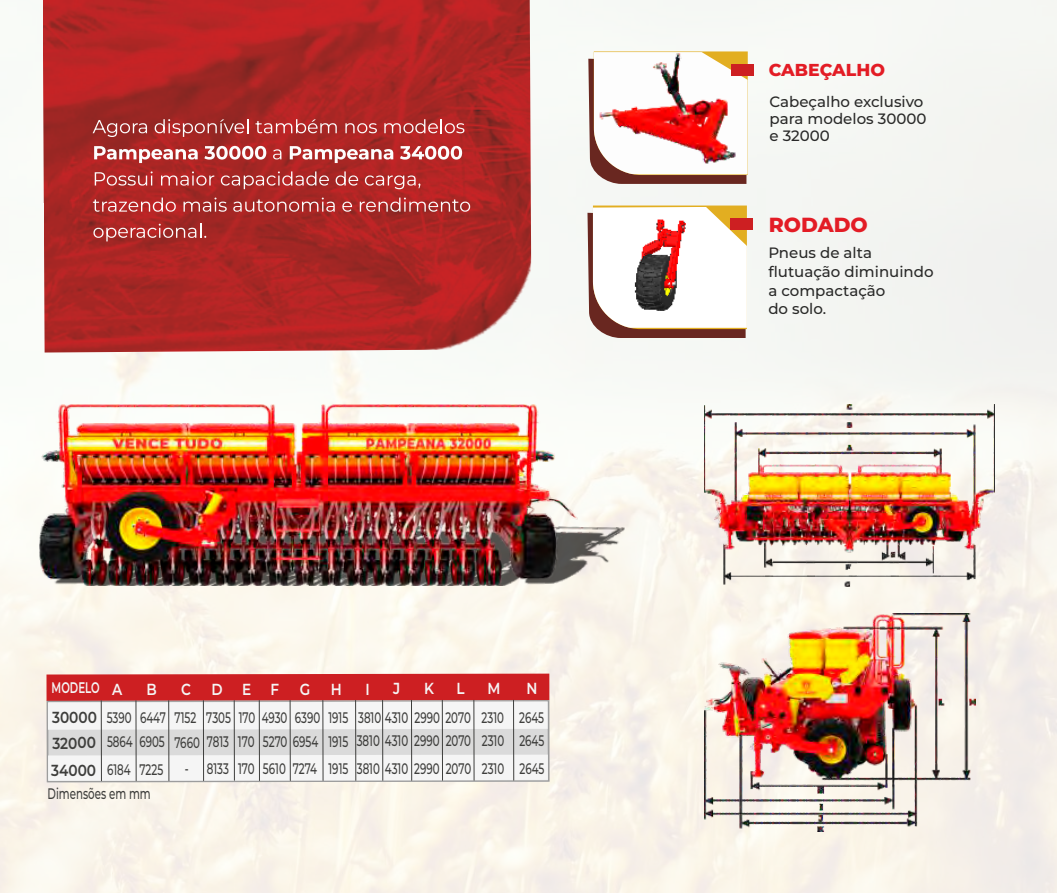
<style>
.page{position:relative;width:1057px;height:893px;background:#fff}
.page>*{position:absolute;margin:0;border:0;box-sizing:border-box;transform-origin:0 0}
.t1{font:800 20.4px "Montserrat";color:#e31c25}
.t2{font:800 17.25px "Montserrat";color:#e31c25}
.t3{font:600 16.05px/27.6px "Montserrat";letter-spacing:-.005em;color:#3e3e3c;scale:.86 1}
.t4{font:600 16.05px "Montserrat";color:#f5f5f5;scale:.85 1}
.t5{font:500 15.3px/23.2px "Montserrat";letter-spacing:-.005em;color:#3e3e3c;scale:.67 1}
.t6{font:600 15.3px "Montserrat";letter-spacing:-.005em;color:#f5f5f5;scale:.66 1}
.t7{font:500 15px/18.6px "Montserrat";color:#292928}
.s1{font-weight:500;font-size:15.3px}
</style>
<div class="page">
<img style="left:0;top:0;width:1056px;height:893px">
<svg style="left:588px;top:51px;width:159px;height:133px;background:#8f5d4e"></svg>
<img style="left:593px;top:52px;width:154px;height:122px">
<div style="left:731px;top:64px;width:22px;height:11px;background:#cd1f22"></div>
<img style="left:43px;top:0;width:488px;height:352px">
<svg style="left:93px;top:120px;width:54px;height:17px"></svg>
<svg style="left:155px;top:119px;width:93px;height:18px;background:#b14d4b"></svg>
<svg style="left:255px;top:119px;width:81px;height:14px"></svg>
<svg style="left:345px;top:123px;width:32px;height:10px"></svg>
<svg style="left:384px;top:119px;width:80px;height:14px"></svg>
<svg style="left:273px;top:149px;width:8px;height:10px"></svg>
<svg style="left:94px;top:146px;width:104px;height:17px"></svg>
<svg style="left:204px;top:146px;width:62px;height:14px"></svg>
<svg style="left:289px;top:146px;width:104px;height:17px"></svg>
<svg style="left:400px;top:146px;width:62px;height:14px"></svg>
<svg style="left:95px;top:171px;width:57px;height:15px"></svg>
<svg style="left:161px;top:171px;width:53px;height:15px"></svg>
<svg style="left:221px;top:171px;width:108px;height:18px;background:#b84e4c"></svg>
<svg style="left:335px;top:171px;width:23px;height:15px"></svg>
<svg style="left:365px;top:175px;width:55px;height:14px"></svg>
<svg style="left:93px;top:197px;width:83px;height:15px"></svg>
<svg style="left:183px;top:197px;width:44px;height:15px"></svg>
<svg style="left:233px;top:197px;width:101px;height:15px;background:#b7504f"></svg>
<svg style="left:342px;top:201px;width:10px;height:11px"></svg>
<svg style="left:359px;top:197px;width:111px;height:15px;background:#ba5150"></svg>
<svg style="left:93px;top:224px;width:113px;height:17px;background:#b54e4c"></svg>
<svg style="left:587px;top:205px;width:159px;height:133px;background:#9a684d"></svg>
<img style="left:592px;top:208px;width:154px;height:120px">
<div style="left:730px;top:218px;width:22px;height:11px;background:#cd1f22"></div>
<img style="left:704px;top:613px;width:270px;height:218px">
<img style="left:703px;top:404px;width:290px;height:182px">
<img style="left:39px;top:404px;width:585px;height:182px">
<svg style="left:47px;top:729px;width:502px;height:53px;background:#d6d6d6"></svg>
<svg style="left:46px;top:673px;width:503px;height:56px"></svg>
<svg style="left:48px;top:754px;width:499px;height:26px"></svg>
<hr style="left:101px;top:700px;width:1px;height:80px;background:#3e3e3c">
<hr style="left:135px;top:700px;width:1px;height:80px;background:#3e3e3c">
<hr style="left:168px;top:700px;width:1px;height:80px;background:#3e3e3c">
<hr style="left:203px;top:700px;width:1px;height:80px;background:#3e3e3c">
<hr style="left:234px;top:700px;width:1px;height:80px;background:#3e3e3c">
<hr style="left:259px;top:700px;width:1px;height:80px;background:#3e3e3c">
<hr style="left:289px;top:700px;width:1px;height:80px;background:#3e3e3c">
<hr style="left:322px;top:700px;width:1px;height:80px;background:#3e3e3c">
<hr style="left:355px;top:700px;width:1px;height:80px;background:#3e3e3c">
<hr style="left:382px;top:700px;width:1px;height:80px;background:#3e3e3c">
<hr style="left:411px;top:700px;width:1px;height:80px;background:#3e3e3c">
<hr style="left:442px;top:700px;width:1px;height:80px;background:#3e3e3c">
<hr style="left:473px;top:700px;width:1px;height:80px;background:#3e3e3c">
<hr style="left:513px;top:700px;width:1px;height:80px;background:#3e3e3c">
<p class="t6" style="left:52px;top:678px;width:74px">MODELO</p>
<p class="t3" style="left:52px;top:703px;width:94px">30000 <span class="s1">5390</span></p>
<p class="t5" style="left:107px;top:727px;width:88px;line-height:27.8px">5864 6905<br>6184</p>
<p class="t4" style="left:112px;top:679px;width:13px">A</p>
<p class="t4" style="left:147px;top:679px;width:14px">B</p>
<p class="t4" style="left:181px;top:679px;width:13px">C</p>
<p class="t4" style="left:211px;top:679px;width:81px">DEF</p>
<p class="t4" style="left:299px;top:679px;width:14px">G</p>
<p class="t4" style="left:331px;top:679px;width:14px">H</p>
<p class="t4" style="left:365px;top:679px;width:7px">I</p>
<p class="t4" style="left:393px;top:679px;width:10px">J</p>
<p class="t4" style="left:456px;top:678px;width:11px">L</p>
<p class="t4" style="left:487px;top:678px;width:17px">M</p>
<p class="t4" style="left:526px;top:678px;width:14px">N</p>
<p class="t5" style="left:481px;top:706px;width:35px">2310<br>2310</p>
<p class="t5" style="left:481px;top:756px;width:35px">2310</p>
<p class="t4" style="left:424px;top:679px;width:13px">K</p>
<p class="t5" style="left:238px;top:705px;width:75px;line-height:24px">170 4930<br>170</p>
<p class="t5" style="left:238px;top:757px;width:26px">170</p>
<p class="t5" style="left:356px;top:705px;width:172px">3810 4310 2990 2070<br>3810 4310 2990 2070</p>
<p class="t5" style="left:356px;top:756px;width:172px">3810 4310 2990 2070</p>
<p class="t5" style="left:140px;top:705px;width:40px">6447</p>
<p class="t5" style="left:295px;top:705px;width:40px">6390</p>
<p class="t5" style="left:328px;top:705px;width:31px">1915<br>1915</p>
<p class="t5" style="left:328px;top:757px;width:31px">1915</p>
<p class="t5" style="left:519px;top:705px;width:39px">2645<br>2645</p>
<p class="t5" style="left:519px;top:756px;width:39px">2645</p>
<p class="t5" style="left:174px;top:705px;width:34px">7152</p>
<p class="t5" style="left:206px;top:706px;width:38px">7305</p>
<p class="t5" style="left:263px;top:727px;width:84px;line-height:27.6px">5270 6954<br>5610 7274</p>
<p class="t5" style="left:174px;top:730px;width:83px">7660 7813</p>
<p class="t3" style="left:51px;top:729px;width:54px">32000<br>34000</p>
<p class="t5" style="left:207px;top:757px;width:35px">8133</p>
<p class="t5" style="left:139px;top:757px;width:37px">7225</p>
<p class="t5" style="left:185px;top:756px;width:7px">-</p>
<p class="t5" style="left:47px;top:782px;width:156px">Dimensões em mm</p>
<p class="t2" style="left:768px;top:60px;width:118px">CABEÇALHO</p>
<p class="t7" style="left:769px;top:93px;width:158px;line-height:16.8px">Cabeçalho exclusivo para modelos 30000 e 32000</p>
<h1 class="t1" style="left:768px;top:212px;width:101px">RODADO</h1>
<p class="t7" style="left:768px;top:244px;width:167px">Pneus de alta flutuação diminuindo a compactação<br>do solo.</p>
</div>
